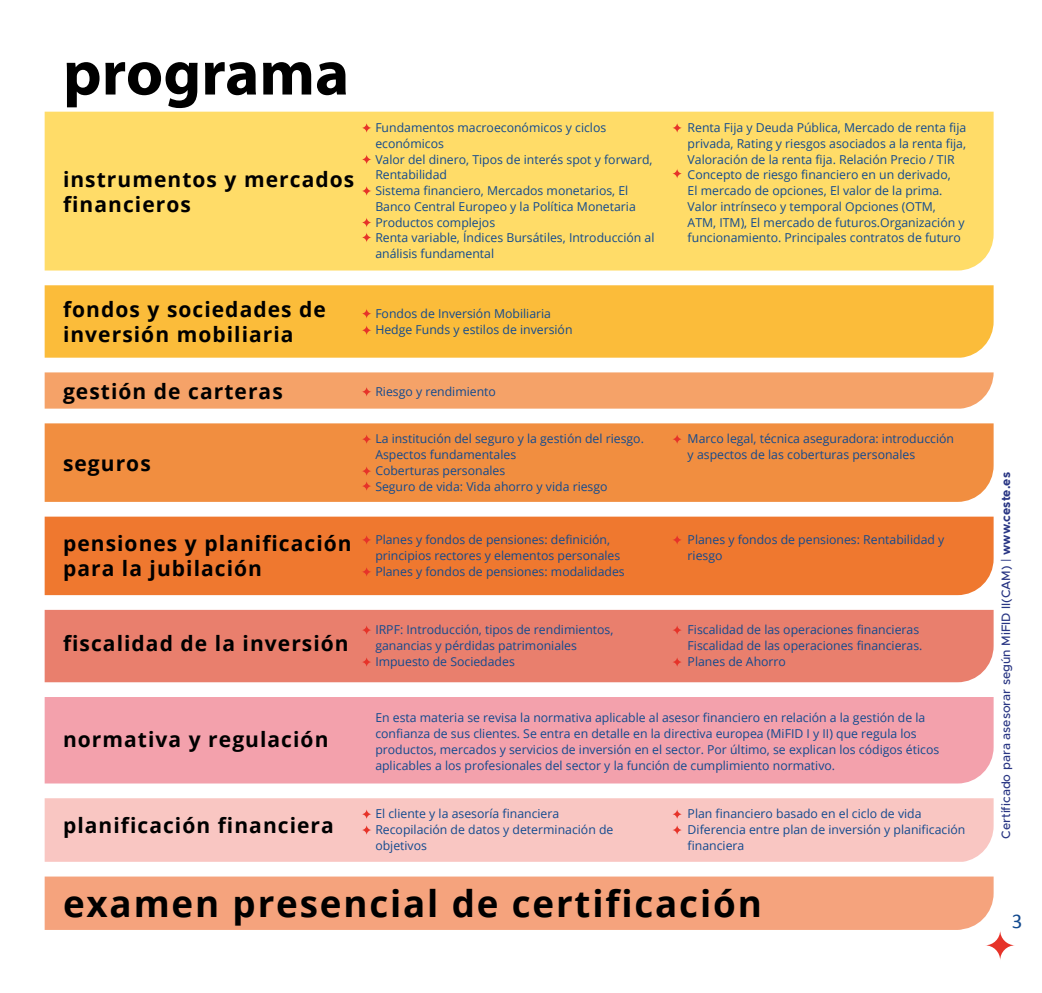
<style>
.page{position:relative;width:1042px;height:993px;background:#fff}
.page>*{position:absolute;margin:0;border:0;box-sizing:border-box;transform-origin:0 0}
.t1{font:700 64.75px "Myriad Pro";color:#000}
.t2{font:700 36.75px "Open Sans";letter-spacing:.05em;color:#000}
.t3{font:700 21px/25.2px "Open Sans";letter-spacing:.05em;color:#000}
.t4{font:21px "Calibri";color:#124a8f}
.t5{font:12.25px/15.8px "Open Sans";color:#124a8f}
.t6{font:500 12.25px "Metropolis";color:#283583}
.s1{font-weight:700}
</style>
<div class="page">
<svg style="left:985px;top:929px;width:30px;height:31px"></svg>
<div style="left:45px;top:876px;width:948px;height:53px;background:#f5a37d"></div>
<div style="left:45px;top:112px;width:948px;height:158px;background:#ffdc68"></div>
<svg style="left:361px;top:123px;width:11px;height:10px"></svg>
<svg style="left:672px;top:123px;width:10px;height:10px"></svg>
<svg style="left:361px;top:154px;width:11px;height:11px"></svg>
<svg style="left:361px;top:186px;width:11px;height:10px"></svg>
<svg style="left:672px;top:168px;width:10px;height:11px"></svg>
<svg style="left:361px;top:232px;width:11px;height:11px"></svg>
<svg style="left:361px;top:217px;width:11px;height:11px"></svg>
<div style="left:45px;top:423px;width:948px;height:78px;background:#f18e40"></div>
<svg style="left:361px;top:434px;width:11px;height:10px"></svg>
<svg style="left:672px;top:434px;width:10px;height:10px"></svg>
<svg style="left:361px;top:480px;width:11px;height:11px"></svg>
<svg style="left:361px;top:465px;width:11px;height:11px"></svg>
<div style="left:45px;top:697px;width:948px;height:86px;background:#f3a1ac"></div>
<div style="left:45px;top:516px;width:948px;height:79px;background:#ef782f"></div>
<svg style="left:361px;top:534px;width:11px;height:11px"></svg>
<svg style="left:672px;top:534px;width:10px;height:11px"></svg>
<svg style="left:361px;top:566px;width:11px;height:11px"></svg>
<div style="left:45px;top:798px;width:948px;height:63px;background:#f9c6c2"></div>
<svg style="left:361px;top:808px;width:11px;height:11px"></svg>
<svg style="left:672px;top:808px;width:10px;height:11px"></svg>
<svg style="left:361px;top:824px;width:11px;height:11px"></svg>
<svg style="left:672px;top:824px;width:10px;height:11px"></svg>
<div style="left:45px;top:609px;width:948px;height:73px;background:#e97f6d"></div>
<svg style="left:361px;top:624px;width:11px;height:11px"></svg>
<svg style="left:672px;top:624px;width:10px;height:11px"></svg>
<svg style="left:361px;top:656px;width:11px;height:11px"></svg>
<svg style="left:672px;top:656px;width:10px;height:11px"></svg>
<div style="left:45px;top:285px;width:948px;height:72px;background:#fbbc3a"></div>
<svg style="left:361px;top:308px;width:11px;height:11px"></svg>
<svg style="left:361px;top:325px;width:11px;height:10px"></svg>
<div style="left:45px;top:372px;width:948px;height:36px;background:#f5a268"></div>
<svg style="left:361px;top:386px;width:11px;height:11px"></svg>
<h1 class="t1" style="left:63px;top:49px;width:288px">programa</h1>
<h3 class="t3" style="left:63px;top:168px;width:293px">instrumentos y mercados financieros</h3>
<p class="t5" style="left:375px;top:121px;width:281px">Fundamentos macroeconómicos y ciclos económicos<br>Valor del dinero, Tipos de interés spot y forward, Rentabilidad<br>Sistema financiero, Mercados monetarios, El Banco Central Europeo y la Política Monetaria Productos complejos<br>Renta variable, Índices Bursátiles, Introducción al análisis fundamental</p>
<p class="t5" style="left:687px;top:121px;width:280px">Renta Fija y Deuda Pública, Mercado de renta fija privada, Rating y riesgos asociados a la renta fija, Valoración de la renta fija. Relación Precio / TIR Concepto de riesgo financiero en un derivado,<br>El mercado de opciones, El valor de la prima.<br>Valor intrínseco y temporal Opciones (OTM, ATM, ITM), El mercado de futuros.Organización y funcionamiento. Principales contratos de futuro</p>
<h3 class="t3" style="left:63px;top:298px;width:264px">fondos y sociedades de inversión mobiliaria</h3>
<p class="t5" style="left:375px;top:307px;width:199px">Fondos de Inversión Mobiliaria<br>Hedge Funds y estilos de inversión</p>
<h3 class="t3" style="left:63px;top:380px;width:221px">gestión de carteras</h3>
<p class="t5" style="left:375px;top:385px;width:122px">Riesgo y rendimiento</p>
<h3 class="t3" style="left:63px;top:452px;width:89px">seguros</h3>
<p class="t5" style="left:375px;top:432px;width:270px">La institución del seguro y la gestión del riesgo.<br>Aspectos fundamentales<br>Coberturas personales<br>Seguro de vida: Vida ahorro y vida riesgo</p>
<p class="t5" style="left:687px;top:432px;width:268px">Marco legal, técnica aseguradora: introducción y aspectos de las coberturas personales</p>
<h3 class="t3" style="left:63px;top:532px;width:290px">pensiones y planificación para la jubilación</h3>
<p class="t5" style="left:375px;top:532px;width:251px">Planes y fondos de pensiones: definición, principios rectores y elementos personales<br>Planes y fondos de pensiones: modalidades</p>
<p class="t5" style="left:687px;top:532px;width:258px">Planes y fondos de pensiones: Rentabilidad y riesgo</p>
<h3 class="t3" style="left:63px;top:633px;width:287px">fiscalidad de la inversión</h3>
<p class="t5" style="left:375px;top:623px;width:240px">IRPF: Introducción, tipos de rendimientos, ganancias y pérdidas patrimoniales<br>Impuesto de Sociedades</p>
<p class="t5" style="left:687px;top:623px;width:236px">Fiscalidad de las operaciones financieras<br>Fiscalidad de las operaciones financieras.<br>Planes de Ahorro</p>
<h3 class="t3" style="left:63px;top:729px;width:267px">normativa y regulación</h3>
<p class="t5" style="left:375px;top:711px;width:565px">En esta materia se revisa la normativa aplicable al asesor financiero en relación a la gestión de la confianza de sus clientes. Se entra en detalle en la directiva europea (MiFID I y II) que regula los productos, mercados y servicios de inversión en el sector. Por último, se explican los códigos éticos aplicables a los profesionales del sector y la función de cumplimiento normativo.</p>
<h3 class="t3" style="left:63px;top:814px;width:272px">planificación financiera</h3>
<p class="t5" style="left:375px;top:806px;width:240px">El cliente y la asesoría financiera<br>Recopilación de datos y determinación de objetivos</p>
<p class="t5" style="left:687px;top:806px;width:279px">Plan financiero basado en el ciclo de vida<br>Diferencia entre plan de inversión y planificación financiera</p>
<h2 class="t2" style="left:63px;top:888px;width:700px">examen presencial de certificación</h2>
<p class="t6" style="left:1000px;top:838px;width:367px;rotate:-90deg">Certificado para asesorar según MiFID II(CAM) | <span class="s1">www.ceste.es</span></p>
<h3 class="t4" style="left:1011px;top:908px;width:12px">3</h3>
</div>
